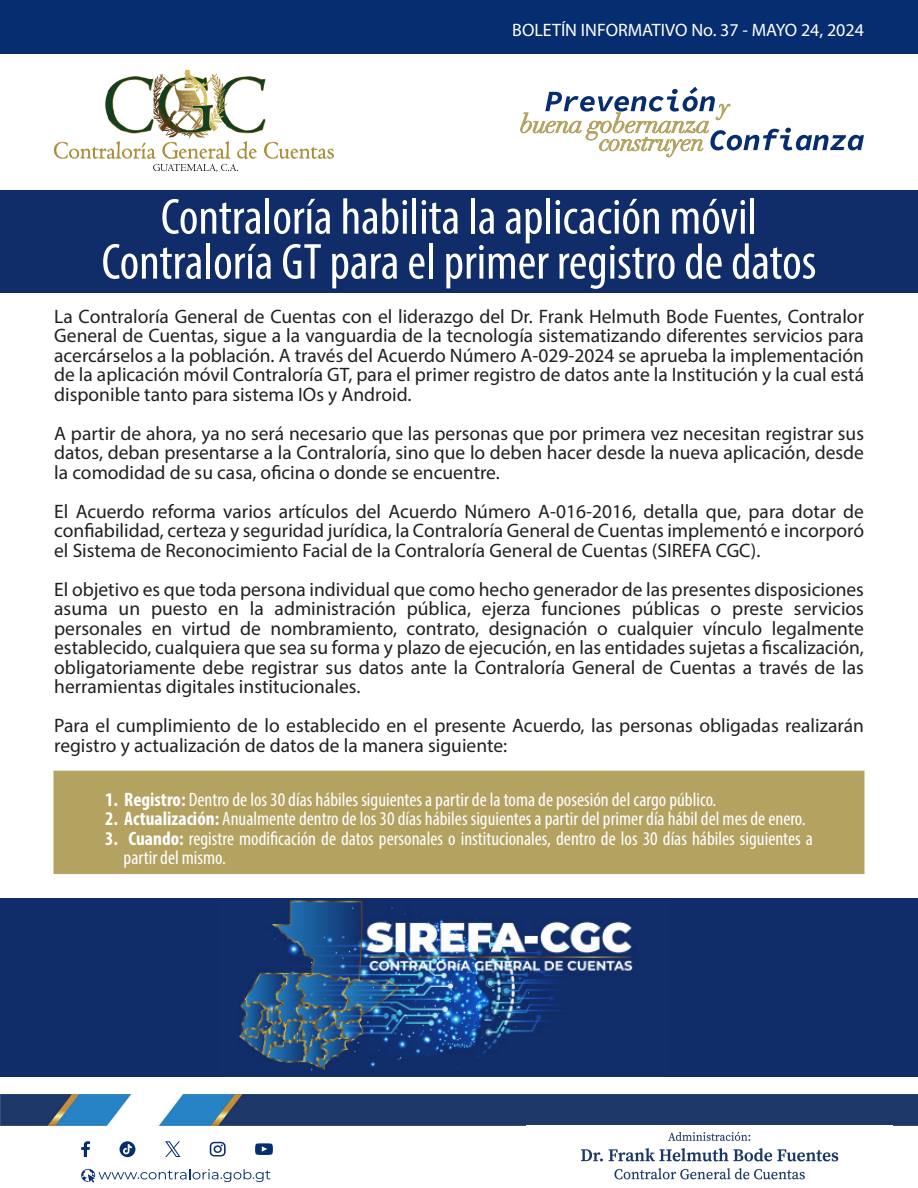
<style>
.page{position:relative;width:918px;height:1188px;background:#fff}
.page>*{position:absolute;margin:0;border:0;box-sizing:border-box;transform-origin:0 0}
.t1{font:condensed 51px/45px "Myriad Pro";color:#fff;text-align:center}
.t2{font:19.5px/19.5px "Myriad Pro";color:#231f20;text-align:justify}
.t3{font:condensed 19.5px/19.5px "Myriad Pro";color:#fff}
.t4{font:18px "Myriad Pro";color:#fff}
.s1{font-weight:700}
</style>
<div class="page">
<div style="left:54px;top:771px;width:810px;height:103px;background:#b4a261"></div>
<div style="left:0;top:0;width:918px;height:54px;background:#052d6f"></div>
<svg style="left:520px;top:87px;width:344px;height:70px"></svg>
<svg style="left:264px;top:142px;width:70px;height:17px"></svg>
<svg style="left:54px;top:141px;width:203px;height:31px"></svg>
<img style="left:105px;top:70px;width:161px;height:63px">
<img style="left:1px;top:1095px;width:917px;height:31px">
<svg style="left:81px;top:1141px;width:9px;height:16px"></svg>
<svg style="left:255px;top:1143px;width:18px;height:12px"></svg>
<svg style="left:81px;top:1169px;width:190px;height:13px"></svg>
<svg style="left:210px;top:1142px;width:16px;height:15px"></svg>
<svg style="left:165px;top:1141px;width:16px;height:16px"></svg>
<div style="left:120px;top:1141px;width:15px;height:16px;background:#052d6f;border-radius:50%"></div>
<svg style="left:123px;top:1144px;width:9px;height:10px"></svg>
<img style="left:581px;top:1131px;width:258px;height:49px">
<div style="left:0;top:898px;width:918px;height:179px;background:#112d69"></div>
<img style="left:239px;top:898px;width:394px;height:173px">
<div style="left:0;top:190px;width:918px;height:102px;background:#112d69"></div>
<p class="t4" style="left:512px;top:18px;width:353px">BOLETÍN INFORMATIVO No. 37 - MAYO 24, 2024</p>
<p class="t1" style="left:102px;top:194px;width:716px">Contraloría habilita la aplicación móvil<br>Contraloría GT para el primer registro de datos</p>
<p class="t2" style="left:54px;top:306px;width:811px">La Contraloría General de Cuentas con el liderazgo del Dr. Frank Helmuth Bode Fuentes, Contralor General de Cuentas, sigue a la vanguardia de la tecnología sistematizando diferentes servicios para acercárselos a la población. A través del Acuerdo Número A-029-2024 se aprueba la implementación de la aplicación móvil Contraloría GT, para el primer registro de datos ante la Institución y la cual está disponible tanto para sistema IOs y Android.</p>
<p class="t2" style="left:54px;top:423px;width:811px">A partir de ahora, ya no será necesario que las personas que por primera vez necesitan registrar sus datos, deban presentarse a la Contraloría, sino que lo deben hacer desde la nueva aplicación, desde la comodidad de su casa, oficina o donde se encuentre.</p>
<p class="t2" style="left:54px;top:501px;width:811px">El Acuerdo reforma varios artículos del Acuerdo Número A-016-2016, detalla que, para dotar de confiabilidad, certeza y seguridad jurídica, la Contraloría General de Cuentas implementó e incorporó el Sistema de Reconocimiento Facial de la Contraloría General de Cuentas (SIREFA CGC).</p>
<p class="t2" style="left:54px;top:579px;width:811px">El objetivo es que toda persona individual que como hecho generador de las presentes disposiciones asuma un puesto en la administración pública, ejerza funciones públicas o preste servicios personales en virtud de nombramiento, contrato, designación o cualquier vínculo legalmente establecido, cualquiera que sea su forma y plazo de ejecución, en las entidades sujetas a fiscalización, obligatoriamente debe registrar sus datos ante la Contraloría General de Cuentas a través de las herramientas digitales institucionales.</p>
<p class="t2" style="left:54px;top:716px;width:811px">Para el cumplimiento de lo establecido en el presente Acuerdo, las personas obligadas realizarán registro y actualización de datos de la manera siguiente:</p>
<p class="t3" style="left:105px;top:789px;width:613px"><span class="s1">1. Registro:</span> Dentro de los 30 días hábiles siguientes a partir de la toma de posesión del cargo público.</p>
<p class="t3" style="left:105px;top:809px;width:702px"><span class="s1">2. Actualización:</span> Anualmente dentro de los 30 días hábiles siguientes a partir del primer día hábil del mes de enero.</p>
<p class="t3" style="left:124px;top:828px;width:691px;text-indent:-18px"><span class="s1">3. Cuando:</span> registre modificación de datos personales o institucionales, dentro de los 30 días hábiles siguientes a partir del mismo.</p>
</div>
